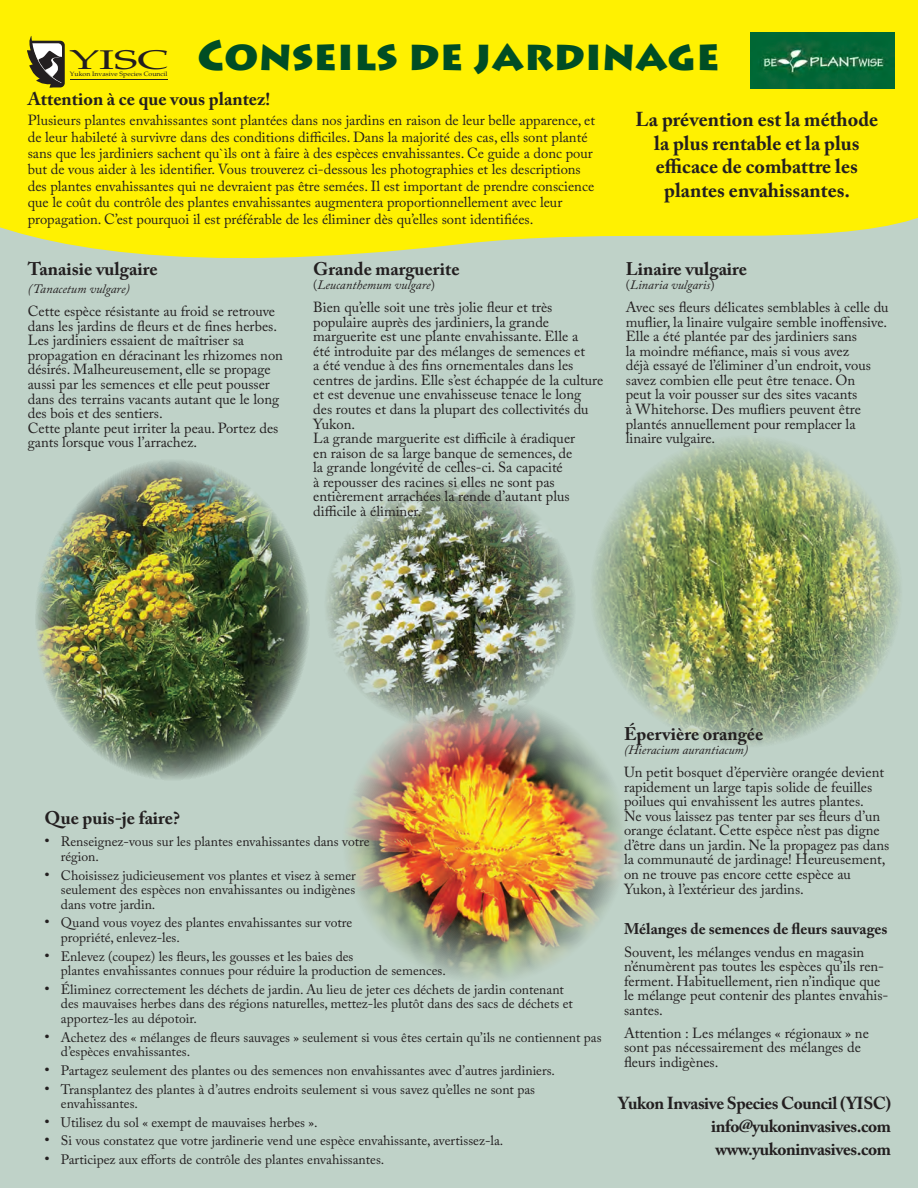
<style>
.page{position:relative;width:918px;height:1188px;background:#bfd2c8}
.page>*{position:absolute;margin:0;border:0;box-sizing:border-box;transform-origin:0 0}
.t1{font:900 41.85px "Lithos Pro";color:#004d24}
.t2{font:27.15px "Palatino";color:#231f20;scale:1.64 1}
.t3{font:700 20.1px/23.7px "Adobe Caslon Pro";color:#231f20;text-align:center}
.Paragraph_Style_1{font:700 18.15px "Adobe Caslon Pro";color:#231f20}
.Paragraph_Style_bull{font:700 18.15px "Adobe Caslon Pro";color:#231f20}
.t4{font:700 17.25px "Adobe Caslon Pro";letter-spacing:-.025em;color:#231f20}
.t5{font:700 15.45px "Adobe Caslon Pro";color:#231f20}
.t6{font:14.55px/14.5px "Adobe Caslon Pro";color:#231f20}
.t7{font:13.65px/14.5px "Adobe Caslon Pro";color:#231f20}
.Paragraph_Style_1-2{font:italic 12.75px "Adobe Caslon Pro";color:#231f20}
.t8{font:6.3px "Palatino";color:#231f20;scale:1.08 1}
.s1{font-style:normal}
.s2{font-size:15.45px}
</style>
<div class="page">
<img style="left:35px;top:461px;width:271px;height:319px">
<img style="left:595px;top:438px;width:305px;height:307px">
<img style="left:348px;top:684px;width:279px;height:295px">
<img style="left:306px;top:481px;width:289px;height:251px">
<div style="left:0;top:0;width:918px;height:258px;background:#fff101"></div>
<img style="left:751px;top:33px;width:144px;height:55px">
<svg style="left:27px;top:36px;width:38px;height:52px;background:#8e884c"></svg>
<hr style="left:71px;top:79px;width:97px;height:1px;background:#231f20">
<p class="t1" style="left:198px;top:30px;width:524px">CONSEILS DE JARDINAGE</p>
<p class="t3" style="left:636px;top:107px;width:244px">La prévention est la méthode</p>
<p class="t3" style="left:654px;top:131px;width:207px">la plus rentable et la plus efficace de combattre les plantes envahissantes.</p>
<p class="t2" style="left:69px;top:44px;width:62px">YISC</p>
<p class="t8" style="left:70px;top:71px;width:92px">Yukon Invasive Species Council</p>
<p class="Paragraph_Style_1" style="left:28px;top:88px;width:244px">Attention à ce que vous plantez!</p>
<p class="t6" style="left:28px;top:112px;width:569px;line-height:16.4px">Plusieurs plantes envahissantes sont plantées dans nos jardins en raison de leur belle apparence, et de leur habileté à survivre dans des conditions difficiles. Dans la majorité des cas, ells sont planté sans que les jardiniers sachent qu`ìls ont à faire à des espèces envahissantes. Ce guide a donc pour but de vous aider à les identifier. Vous trouverez ci-dessous les photographies et les descriptions des plantes envahissantes qui ne devraient pas être semées. Il est important de prendre conscience que le coût du contrôle des plantes envahissantes augmentera proportionnellement avec leur propagation. C’est pourquoi il est préférable de les éliminer dès qu’elles sont identifiées.</p>
<p class="Paragraph_Style_1" style="left:28px;top:258px;width:131px">Tanaisie vulgaire</p>
<p class="Paragraph_Style_1-2" style="left:28px;top:282px;width:104px">(Tanacetum vulgare)</p>
<p class="t6" style="left:28px;top:304px;width:257px">Cette espèce résistante au froid se retrouve dans les jardins de fleurs et de fines herbes.<br>Les jardiniers essaient de maîtriser sa propagation en déracinant les rhizomes non désirés. Malheureusement, elle se propage aussi par les semences et elle peut pousser dans des terrains vacants autant que le long des bois et des sentiers.</p>
<p class="t6" style="left:28px;top:420px;width:252px">Cette plante peut irriter la peau. Portez des gants lorsque vous l’arrachez.</p>
<p class="Paragraph_Style_1" style="left:313px;top:258px;width:148px">Grande marguerite</p>
<p class="Paragraph_Style_1-2" style="left:313px;top:277px;width:123px"><span class="s1">(</span>Leucanthemum vulgare<span class="s1">)</span></p>
<p class="t6" style="left:313px;top:300px;width:292px">Bien qu’elle soit une très jolie fleur et très populaire auprès des jardiniers, la grande marguerite est une plante envahissante. Elle a<br>été introduite par des mélanges de semences et<br>a été vendue à des fins ornementales dans les centres de jardins. Elle s’est échappée de la culture et est devenue une envahisseuse tenace le long des routes et dans la plupart des collectivités du Yukon.</p>
<p class="t6" style="left:313px;top:431px;width:263px">La grande marguerite est difficile à éradiquer en raison de sa large banque de semences, de la grande longévité de celles-ci. Sa capacité<br>à repousser des racines si elles ne sont pas entièrement arrachées la rende d’autant plus difficile à éliminer.</p>
<p class="Paragraph_Style_1" style="left:626px;top:258px;width:123px">Linaire vulgaire</p>
<p class="Paragraph_Style_1-2" style="left:626px;top:277px;width:90px"><span class="s1">(</span>Linaria vulgaris<span class="s1">)</span></p>
<p class="t6" style="left:626px;top:300px;width:264px">Avec ses fleurs délicates semblables à celle du muflier, la linaire vulgaire semble inoffensive.<br>Elle a été plantée par des jardiniers sans<br>la moindre méfiance, mais si vous avez<br>déjà essayé de l’éliminer d’un endroit, vous savez combien elle peut être tenace. On<br>peut la voir pousser sur des sites vacants<br>à Whitehorse. Des mufliers peuvent être plantés annuellement pour remplacer la linaire vulgaire.</p>
<p class="Paragraph_Style_bull" style="left:45px;top:807px;width:137px">Que puis-je faire?</p>
<p class="t7" style="left:61px;top:834px;width:310px;text-indent:-16px"><span class="s2">•</span> Renseignez-vous sur les plantes envahissantes dans votre région.</p>
<p class="t7" style="left:61px;top:868px;width:297px;text-align:justify;text-indent:-16px"><span class="s2">•</span> Choisissez judicieusement vos plantes et visez à semer seulement des espèces non envahissantes ou indigènes dans votre jardin.</p>
<p class="t7" style="left:61px;top:915px;width:293px;text-indent:-16px"><span class="s2">•</span> Quand vous voyez des plantes envahissantes sur votre propriété, enlevez-les.</p>
<p class="t7" style="left:61px;top:949px;width:387px;text-indent:-16px"><span class="s2">•</span> Enlevez (coupez) les fleurs, les gousses et les baies des<br>plantes envahissantes connues pour réduire la production de semences.</p>
<p class="t7" style="left:61px;top:982px;width:514px;text-indent:-16px"><span class="s2">•</span> Éliminez correctement les déchets de jardin. Au lieu de jeter ces déchets de jardin contenant des mauvaises herbes dans des régions naturelles, mettez-les plutôt dans des sacs de déchets et apportez-les au dépotoir.</p>
<p class="t7" style="left:61px;top:1030px;width:542px;text-indent:-16px"><span class="s2">•</span> Achetez des « mélanges de fleurs sauvages » seulement si vous êtes certain qu’ils ne contiennent pas d’espèces envahissantes.</p>
<p class="t7" style="left:45px;top:1063px;width:512px"><span class="s2">•</span> Partagez seulement des plantes ou des semences non envahissantes avec d’autres jardiniers.</p>
<p class="t7" style="left:61px;top:1082px;width:476px;text-indent:-16px"><span class="s2">•</span> Transplantez des plantes à d’autres endroits seulement si vous savez qu’elles ne sont pas envahissantes.</p>
<p class="t7" style="left:45px;top:1115px;width:275px"><span class="s2">•</span> Utilisez du sol « exempt de mauvaises herbes ».</p>
<p class="t7" style="left:45px;top:1134px;width:460px"><span class="s2">•</span> Si vous constatez que votre jardinerie vend une espèce envahissante, avertissez-la.</p>
<p class="t7" style="left:45px;top:1152px;width:341px"><span class="s2">•</span> Participez aux efforts de contrôle des plantes envahissantes.</p>
<p class="Paragraph_Style_1" style="left:624px;top:723px;width:141px">Épervière orangée</p>
<p class="Paragraph_Style_1-2" style="left:624px;top:742px;width:126px">(Hieracium aurantiacum)</p>
<p class="t6" style="left:624px;top:765px;width:267px">Un petit bosquet d’épervière orangée devient rapidement un large tapis solide de feuilles poilues qui envahissent les autres plantes.<br>Ne vous laissez pas tenter par ses fleurs d’un orange éclatant. Cette espèce n’est pas digne d’être dans un jardin. Ne la propagez pas dans la communauté de jardinage! Heureusement, on ne trouve pas encore cette espèce au Yukon, à l’extérieur des jardins.</p>
<p class="t5" style="left:624px;top:920px;width:265px">Mélanges de semences de fleurs sauvages</p>
<p class="t6" style="left:624px;top:944px;width:266px">Souvent, les mélanges vendus en magasin n’énumèrent pas toutes les espèces qu’ils ren&shy;ferment. Habituellement, rien n’indique que le mélange peut contenir des plantes envahis&shy;santes.</p>
<p class="t6" style="left:624px;top:1025px;width:246px">Attention : Les mélanges « régionaux » ne sont pas nécessairement des mélanges de fleurs indigènes.</p>
<p class="t4" style="left:619px;top:1093px;width:274px">Yukon Invasive Species Council (YISC)</p>
<p class="t4" style="left:711px;top:1116px;width:181px">info@yukoninvasives.com</p>
<p class="t4" style="left:715px;top:1139px;width:177px">www.yukoninvasives.com</p>
</div>
